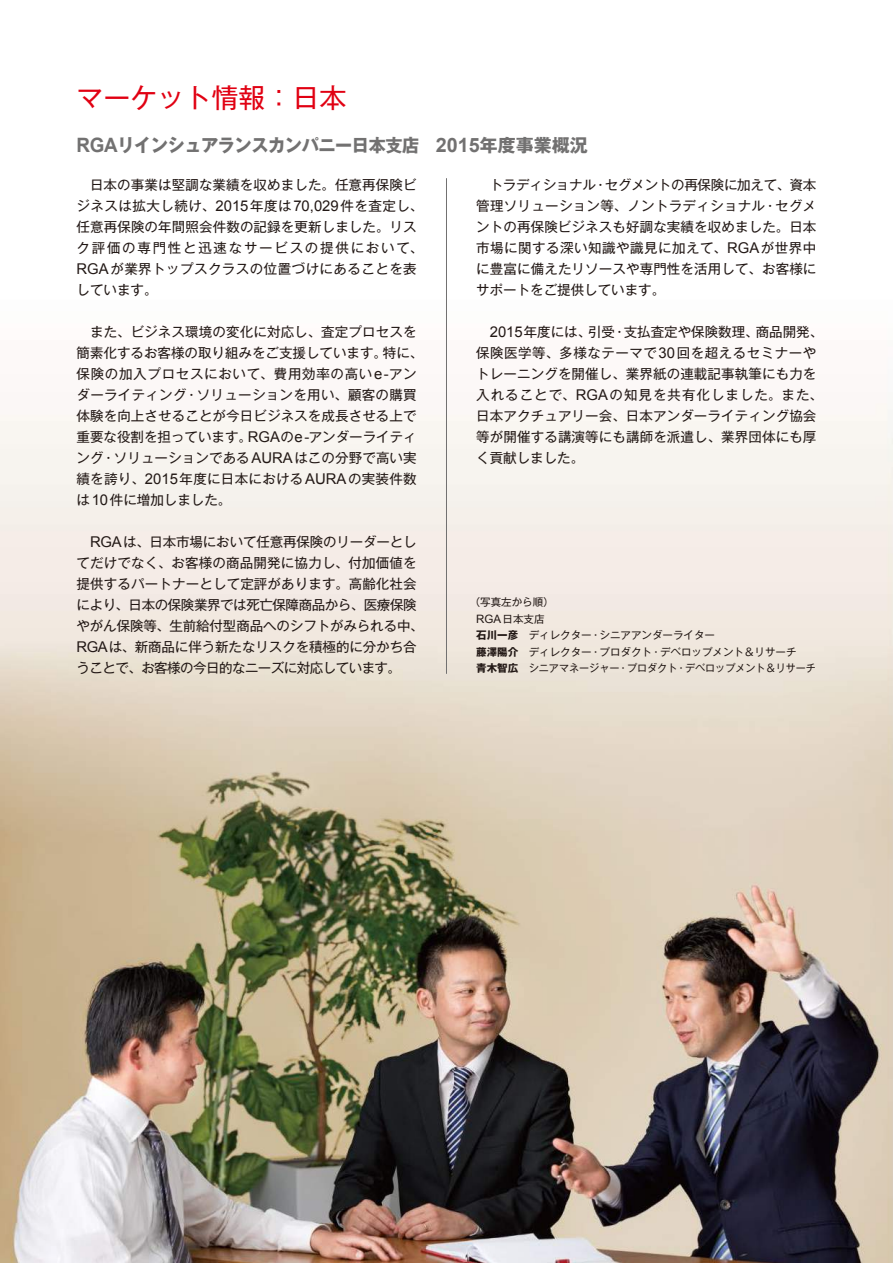
<style>
.page{position:relative;width:893px;height:1263px;background:#fff}
.page>*{position:absolute;margin:0;border:0;box-sizing:border-box;transform-origin:0 0}
.t1{font:27px "Gothic MB101 Pro";color:#e10012}
.t2{font:700 18px "Gothic MB101 Pro";letter-spacing:-.02em;color:#727171;scale:.95 1}
.t3{font:13.5px/21px "Gothic MB101 Pro";letter-spacing:.01em;color:#221815}
.t4{font:13.5px/21px "Gothic MB101 Pro";letter-spacing:-.01em;color:#221815}
.t5{font:13.5px/21px "Gothic MB101 Pro";letter-spacing:.035em;color:#221815}
.t6{font:10.5px/16.5px "Gothic MB101 Pro";color:#221815}
.s1{font-family:"Arial";font-size:19.8px}
.s2{font-family:"Arial";font-size:14.85px}
.s3{font-family:"Arial";font-size:11.55px}
.s4{font-weight:700}
</style>
<div class="page">
<img style="left:0;top:403px;width:892px;height:860px">
<hr style="left:446px;top:178px;width:1px;height:496px;background:#727171">
<h1 class="t1" style="left:77px;top:75px;width:272px">マーケット情報：日本</h1>
<h2 class="t2" style="left:77px;top:130px;width:540px"><span class="s1">RGA</span>リインシュアランスカンパニー日本支店　<span class="s1">2015</span>年度事業概況</h2>
<p class="t5" style="left:77px;top:173px;width:348px">　日本の事業は堅調な業績を収めました。任意再保険ビジネスは拡大し続け、<span class="s2">2015</span>年度は<span class="s2">70,029</span>件を査定し、任意再保険の年間照会件数の記録を更新しました。リスク評価の専門性と迅速なサービスの提供において、<br><span class="s2">RGA</span>が業界トップスクラスの位置づけにあることを表しています。</p>
<p class="t3" style="left:77px;top:320px;width:348px">　また、ビジネス環境の変化に対応し、査定プロセスを簡素化するお客様の取り組みをご支援しています。特に、保険の加入プロセスにおいて、費用効率の高い<span class="s2">e-</span>アンダーライティング・ソリューションを用い、顧客の購買体験を向上させることが今日ビジネスを成長させる上で重要な役割を担っています。<span class="s2">RGA</span>の<span class="s2">e-</span>アンダーライティング・ソリューションである<span class="s2">AURA</span>はこの分野で高い実績を誇り、<span class="s2">2015</span>年度に日本における<span class="s2">AURA</span>の実装件数は<span class="s2">10</span>件に増加しました。</p>
<p class="t4" style="left:77px;top:530px;width:349px;text-indent:14px"><span class="s2">RGA</span>は、日本市場において任意再保険のリーダーとしてだけでなく、お客様の商品開発に協力し、付加価値を提供するパートナーとして定評があります。高齢化社会により、日本の保険業界では死亡保障商品から、医療保険やがん保険等、生前給付型商品へのシフトがみられる中、<br><span class="s2">RGA</span>は、新商品に伴う新たなリスクを積極的に分かち合うことで、お客様の今日的なニーズに対応しています。</p>
<p class="t3" style="left:476px;top:173px;width:342px;text-align:justify;text-indent:14px">トラディショナル・セグメントの再保険に加えて、資本管理ソリューション等、ノントラディショナル・セグメントの再保険ビジネスも好調な実績を収めました。日本市場に関する深い知識や識見に加えて、<span class="s2">RGA</span>が世界中に豊富に備えたリソースや専門性を活用して、お客様にサポートをご提供しています。</p>
<p class="t3" style="left:476px;top:320px;width:348px;text-indent:14px"><span class="s2">2015</span>年度には、引受・支払査定や保険数理、商品開発、保険医学等、多様なテーマで<span class="s2">30</span>回を超えるセミナーやトレーニングを開催し、業界紙の連載記事執筆にも力を入れることで、<span class="s2">RGA</span>の知見を共有化しました。また、日本アクチュアリー会、日本アンダーライティング協会等が開催する講演等にも講師を派遣し、業界団体にも厚く貢献しました。</p>
<p class="t6" style="left:476px;top:592px;width:341px;text-indent:-7px">（写真左から順）<br><span class="s3">RGA</span>日本支店<br><span class="s4">石川一彦</span>　ディレクター・シニアアンダーライター<br><span class="s4">藤澤陽介</span>　ディレクター・プロダクト・デベロップメント＆リサーチ<br><span class="s4">青木智広</span> シニアマネージャー・プロダクト・デベロップメント＆リサーチ</p>
</div>
